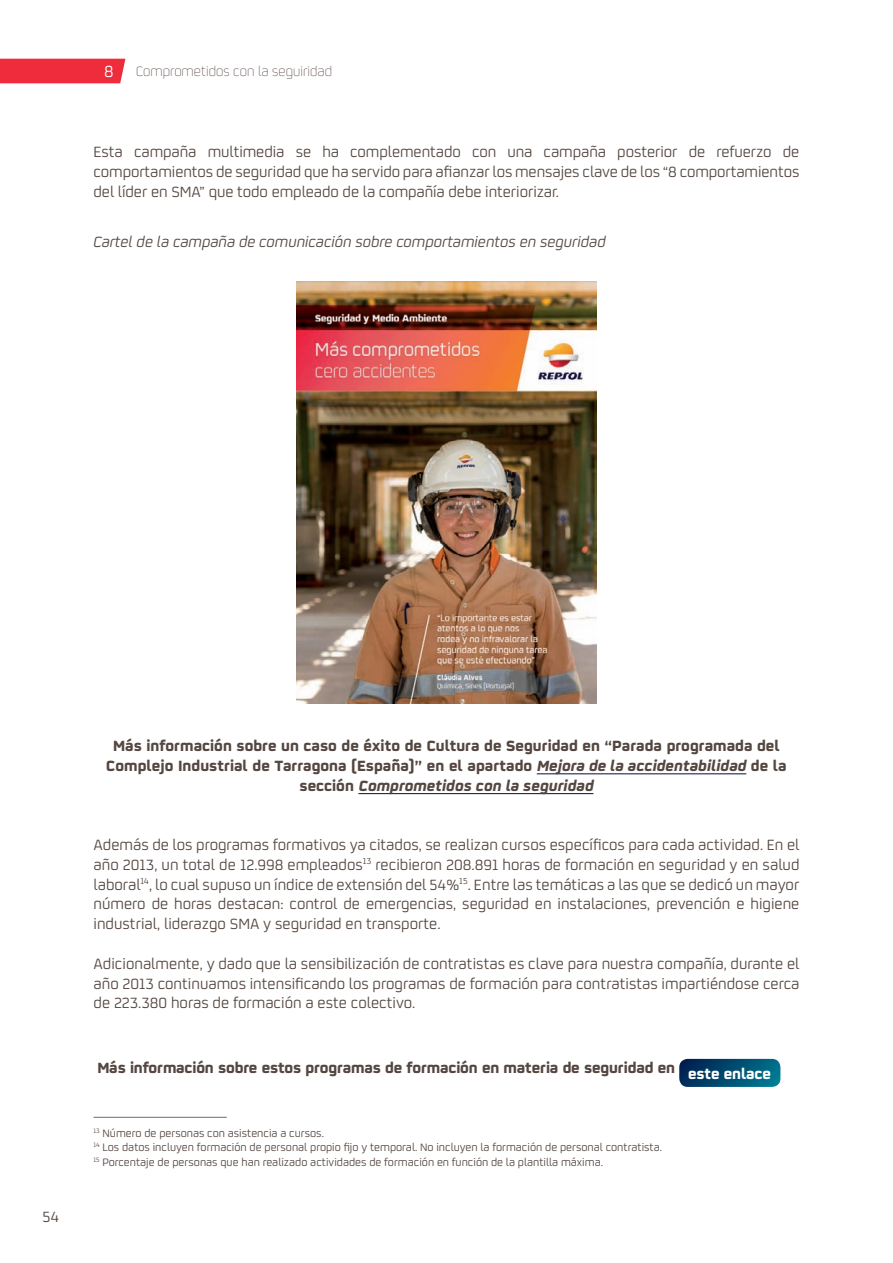
<style>
.page{position:relative;width:893px;height:1263px;background:#fff}
.page>*{position:absolute;margin:0;border:0;box-sizing:border-box;transform-origin:0 0}
.t1{font:16.5px/19.8px "Repsol";color:#544640;text-align:justify}
.t2{font:700 16.5px/19.8px "Repsol";color:#544640;text-align:center}
.t3{font:italic 16.5px "Repsol";color:#544640}
.t4{font:300 15px "Repsol";color:#544640}
.t5{font:12px/14.4px "Repsol";color:#544640}
.s1{font-weight:400;font-size:18px;color:#fff}
.s2{font-style:italic}
.s3{color:#fff}
</style>
<div class="page">
<div style="left:0;top:59px;width:125px;height:24px;background:#ee2c3b"></div>
<hr style="left:537px;top:773px;width:209px;height:1px;background:#000d46">
<hr style="left:358px;top:793px;width:235px;height:1px;background:#000d46">
<svg style="left:679px;top:1059px;width:101px;height:28px;background:#055074"></svg>
<img style="left:296px;top:281px;width:300px;height:422px">
<hr style="left:94px;top:1117px;width:133px;height:1px;background:#6c6d70">
<p class="t4" style="left:104px;top:61px;width:229px"><span class="s1">8</span> Comprometidos con la seguiridad</p>
<p class="t1" style="left:94px;top:141px;width:707px">Esta campaña multimedia se ha complementado con una campaña posterior de refuerzo de comportamientos de seguridad que ha servido para afianzar los mensajes clave de los “8 comportamientos del líder en SMA” que todo empleado de la compañía debe interiorizar.</p>
<p class="t3" style="left:94px;top:230px;width:514px">Cartel de la campaña de comunicación sobre comportamientos en seguridad</p>
<p class="t1" style="left:43px;top:1206px;width:18px">54</p>
<p class="t2" style="left:106px;top:734px;width:682px">Más información sobre un caso de éxito de Cultura de Seguridad en “Parada programada del<br>Complejo Industrial de Tarragona (España)” en el apartado <span class="s2">Mejora de la accidentabilidad</span> de la sección <span class="s2">Comprometidos con la seguridad</span></p>
<p class="t1" style="left:94px;top:834px;width:707px">Además de los programas formativos ya citados, se realizan cursos específicos para cada actividad. En el año 2013, un total de 12.998 empleados<sup>13</sup> recibieron 208.891 horas de formación en seguridad y en salud laboral<sup>14</sup>, lo cual supuso un índice de extensión del 54%<sup>15</sup>. Entre las temáticas a las que se dedicó un mayor número de horas destacan: control de emergencias, seguridad en instalaciones, prevención e higiene industrial, liderazgo SMA y seguridad en transporte.</p>
<p class="t1" style="left:94px;top:953px;width:707px">Adicionalmente, y dado que la sensibilización de contratistas es clave para nuestra compañía, durante el año 2013 continuamos intensificando los programas de formación para contratistas impartiéndose cerca de 223.380 horas de formación a este colectivo.</p>
<p class="t2" style="left:97px;top:1056px;width:675px">Más información sobre estos programas de formación en materia de seguridad en <span class="s3">este enlace</span></p>
<p class="t5" style="left:94px;top:1125px;width:570px"><sup>13</sup> Número de personas con asistencia a cursos.<br><sup>14</sup> Los datos incluyen formación de personal propio fijo y temporal. No incluyen la formación de personal contratista.<br><sup>15</sup> Porcentaje de personas que han realizado actividades de formación en función de la plantilla máxima.</p>
</div>
